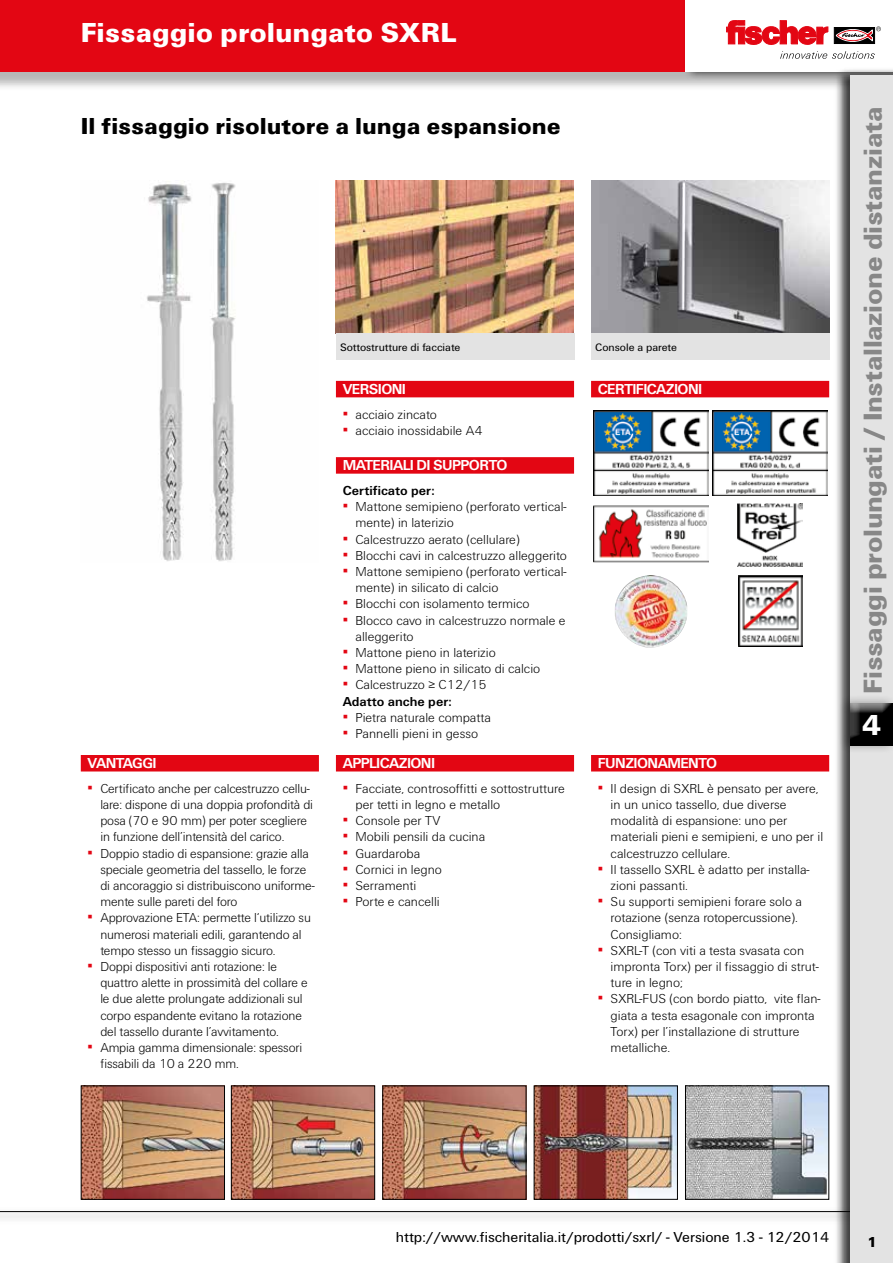
<style>
.page{position:relative;width:893px;height:1263px;background:#fff}
.page>*{position:absolute;margin:0;border:0;box-sizing:border-box;transform-origin:0 0}
.t1{font:900 30px "Fi We";color:#fff}
.t2{font:900 28.5px "Fi We";color:#fff}
.t3{font:900 27px "Fi We";letter-spacing:-.01em;color:#878787}
.t4{font:900 24px "Fi We";color:#000}
.t5{font:700 15px "Fi We";letter-spacing:-.04em;color:#fff}
.t6{font:15px "Fi We";color:#000}
.t7{font:900 15px "Fi We";color:#000}
.t8{font:300 13.5px/16.2px "Fi We";color:#000}
.t9{font:700 13.5px "Fi We";color:#000}
.t10{font:11.25px "Fi We";color:#000}
.s1{font-weight:400;color:#e30613}
.s2{font-weight:700}
</style>
<div class="page">
<div style="left:0;top:1207px;width:893px;height:17px;background:#000;opacity:.75"></div>
<hr style="left:0;top:1211px;width:893px;height:1px;background:#000">
<div style="left:0;top:0;width:893px;height:91px;background:#000;opacity:.29"></div>
<div style="left:0;top:0;width:893px;height:72px;background:#e30613"></div>
<div style="left:683px;top:0;width:210px;height:80px;background:#000;opacity:.75"></div>
<div style="left:685px;top:0;width:208px;height:72px;background:#fff"></div>
<svg style="left:834px;top:27px;width:41px;height:17px"></svg>
<svg style="left:726px;top:21px;width:102px;height:24px"></svg>
<svg style="left:836px;top:26px;width:45px;height:15px"></svg>
<svg style="left:780px;top:51px;width:95px;height:8px"></svg>
<div style="left:834px;top:67px;width:59px;height:1196px;background:#000;opacity:.75"></div>
<div style="left:850px;top:75px;width:43px;height:1188px;background:#e3e3e3"></div>
<div style="left:838px;top:695px;width:55px;height:58px;background:#000;opacity:.3"></div>
<div style="left:849px;top:702px;width:44px;height:45px;background:#000;opacity:.75"></div>
<hr style="left:892px;top:703px;width:1px;height:42px;background:#000">
<img style="left:233px;top:1087px;width:140px;height:111px">
<div style="left:231px;top:1085px;width:144px;height:115px;border:1px solid #000"></div>
<img style="left:384px;top:1087px;width:140px;height:111px">
<div style="left:382px;top:1085px;width:144px;height:115px;border:1px solid #000"></div>
<img style="left:536px;top:1087px;width:140px;height:111px">
<div style="left:534px;top:1085px;width:144px;height:115px;border:1px solid #000"></div>
<img style="left:687px;top:1087px;width:140px;height:111px">
<div style="left:685px;top:1085px;width:144px;height:115px;border:1px solid #000"></div>
<img style="left:83px;top:1087px;width:140px;height:111px">
<div style="left:81px;top:1085px;width:144px;height:115px;border:1px solid #000"></div>
<img style="left:336px;top:180px;width:238px;height:153px">
<img style="left:591px;top:180px;width:238px;height:153px">
<img style="left:147px;top:182px;width:89px;height:379px">
<img style="left:593px;top:410px;width:115px;height:85px">
<img style="left:593px;top:505px;width:115px;height:58px">
<img style="left:738px;top:504px;width:65px;height:63px">
<img style="left:615px;top:575px;width:72px;height:72px">
<img style="left:738px;top:575px;width:64px;height:71px">
<img style="left:712px;top:410px;width:115px;height:85px">
<div style="left:336px;top:333px;width:238px;height:27px;background:#e3e3e3"></div>
<div style="left:591px;top:333px;width:238px;height:27px;background:#e3e3e3"></div>
<div style="left:81px;top:755px;width:238px;height:16px;background:#e30613"></div>
<div style="left:336px;top:381px;width:238px;height:16px;background:#e30613"></div>
<div style="left:336px;top:755px;width:238px;height:16px;background:#e30613"></div>
<div style="left:591px;top:755px;width:238px;height:16px;background:#e30613"></div>
<div style="left:336px;top:457px;width:238px;height:17px;background:#e30613"></div>
<div style="left:591px;top:381px;width:238px;height:16px;background:#e30613"></div>
<h2 class="t2" style="left:81px;top:16px;width:377px">Fissaggio prolungato SXRL</h2>
<h3 class="t4" style="left:81px;top:113px;width:482px">Il fissaggio risolutore a lunga espansione</h3>
<p class="t10" style="left:340px;top:341px;width:122px">Sottostrutture di facciate</p>
<p class="t10" style="left:595px;top:341px;width:83px">Console a parete</p>
<p class="t5" style="left:88px;top:755px;width:71px">VANTAGGI</p>
<p class="t8" style="left:100px;top:780px;width:214px;text-indent:-13px"><span class="s1">▪</span> Certificato anche per calcestruzzo cellu&shy;lare: dispone di una doppia profondità di posa (70 e 90 mm) per poter scegliere in funzione dell’intensità del carico.</p>
<p class="t8" style="left:100px;top:845px;width:216px;text-indent:-13px"><span class="s1">▪</span> Doppio stadio di espansione: grazie alla speciale geometria del tassello, le forze di ancoraggio si distribuiscono uniforme&shy;mente sulle pareti del foro</p>
<p class="t8" style="left:100px;top:910px;width:212px;text-indent:-13px"><span class="s1">▪</span> Approvazione ETA: permette l‘utilizzo su numerosi materiali edili, garantendo al tempo stesso un fissaggio sicuro.</p>
<p class="t8" style="left:100px;top:959px;width:209px;text-indent:-13px"><span class="s1">▪</span> Doppi dispositivi anti rotazione: le quattro alette in prossimità del collare e le due alette prolungate addizionali sul corpo espandente evitano la rotazione del tassello durante l’avvitamento.</p>
<p class="t8" style="left:100px;top:1040px;width:203px;text-indent:-13px"><span class="s1">▪</span> Ampia gamma dimensionale: spessori fissabili da 10 a 220 mm.</p>
<p class="t5" style="left:343px;top:381px;width:65px">VERSIONI</p>
<p class="t8" style="left:343px;top:406px;width:96px"><span class="s1">▪</span> acciaio zincato</p>
<p class="t8" style="left:343px;top:422px;width:141px"><span class="s1">▪</span> acciaio inossidabile A4</p>
<p class="t5" style="left:343px;top:457px;width:166px">MATERIALI DI SUPPORTO</p>
<p class="t9" style="left:343px;top:483px;width:93px">Certificato per:</p>
<p class="t8" style="left:355px;top:499px;width:213px;text-indent:-13px"><span class="s1">▪</span> Mattone semipieno (perforato vertical&shy;mente) in laterizio</p>
<p class="t8" style="left:343px;top:531px;width:178px"><span class="s1">▪</span> Calcestruzzo aerato (cellulare)</p>
<p class="t8" style="left:343px;top:547px;width:226px"><span class="s1">▪</span> Blocchi cavi in calcestruzzo alleggerito</p>
<p class="t8" style="left:355px;top:564px;width:213px;text-indent:-13px"><span class="s1">▪</span> Mattone semipieno (perforato vertical&shy;mente) in silicato di calcio</p>
<p class="t8" style="left:343px;top:596px;width:188px"><span class="s1">▪</span> Blocchi con isolamento termico</p>
<p class="t8" style="left:355px;top:612px;width:212px;text-indent:-13px"><span class="s1">▪</span> Blocco cavo in calcestruzzo normale e alleggerito</p>
<p class="t8" style="left:343px;top:645px;width:155px"><span class="s1">▪</span> Mattone pieno in laterizio</p>
<p class="t8" style="left:343px;top:661px;width:199px"><span class="s1">▪</span> Mattone pieno in silicato di calcio</p>
<p class="t8" style="left:343px;top:677px;width:146px"><span class="s1">▪</span> Calcestruzzo ≥ C12/15<br><span class="s2">Adatto anche per:</span></p>
<p class="t8" style="left:343px;top:709px;width:150px"><span class="s1">▪</span> Pietra naturale compatta</p>
<p class="t8" style="left:343px;top:726px;width:137px"><span class="s1">▪</span> Pannelli pieni in gesso</p>
<p class="t5" style="left:343px;top:755px;width:94px">APPLICAZIONI</p>
<p class="t8" style="left:355px;top:780px;width:211px;text-indent:-13px"><span class="s1">▪</span> Facciate, controsoffitti e sottostrutture per tetti in legno e metallo</p>
<p class="t8" style="left:343px;top:813px;width:99px"><span class="s1">▪</span> Console per TV</p>
<p class="t8" style="left:343px;top:829px;width:144px"><span class="s1">▪</span> Mobili pensili da cucina</p>
<p class="t8" style="left:343px;top:845px;width:79px"><span class="s1">▪</span> Guardaroba</p>
<p class="t8" style="left:343px;top:861px;width:101px"><span class="s1">▪</span> Cornici in legno</p>
<p class="t8" style="left:343px;top:878px;width:75px"><span class="s1">▪</span> Serramenti</p>
<p class="t8" style="left:343px;top:894px;width:99px"><span class="s1">▪</span> Porte e cancelli</p>
<p class="t5" style="left:598px;top:381px;width:106px">CERTIFICAZIONI</p>
<p class="t5" style="left:598px;top:755px;width:121px">FUNZIONAMENTO</p>
<p class="t8" style="left:611px;top:780px;width:214px;text-indent:-13px"><span class="s1">▪</span> Il design di SXRL è pensato per avere, in un unico tassello, due diverse modalità di espansione: uno per materiali pieni e semipieni, e uno per il calcestruzzo cellulare.</p>
<p class="t8" style="left:611px;top:861px;width:200px;text-indent:-13px"><span class="s1">▪</span> Il tassello SXRL è adatto per installa&shy;zioni passanti.</p>
<p class="t8" style="left:611px;top:894px;width:193px;text-indent:-13px"><span class="s1">▪</span> Su supporti semipieni forare solo a rotazione (senza rotopercussione).<br>Consigliamo:</p>
<p class="t8" style="left:611px;top:942px;width:210px;text-indent:-13px"><span class="s1">▪</span> SXRL-T (con viti a testa svasata con impronta Torx) per il fissaggio di strut&shy;ture in legno;</p>
<p class="t8" style="left:611px;top:991px;width:211px;text-indent:-13px"><span class="s1">▪</span> SXRL-FUS (con bordo piatto, vite flan&shy;giata a testa esagonale con impronta<br>Torx) per l’installazione di strutture metalliche.</p>
<h3 class="t3" style="left:857px;top:694px;width:588px;rotate:-90deg">Fissaggi prolungati / Installazione distanziata</h3>
<h1 class="t1" style="left:862px;top:708px;width:20px">4</h1>
<p class="t6" style="left:396px;top:1228px;width:435px">http://www.fischeritalia.it/prodotti/sxrl/ - Versione 1.3 - 12/2014</p>
<p class="t7" style="left:867px;top:1234px;width:11px">1</p>
</div>
